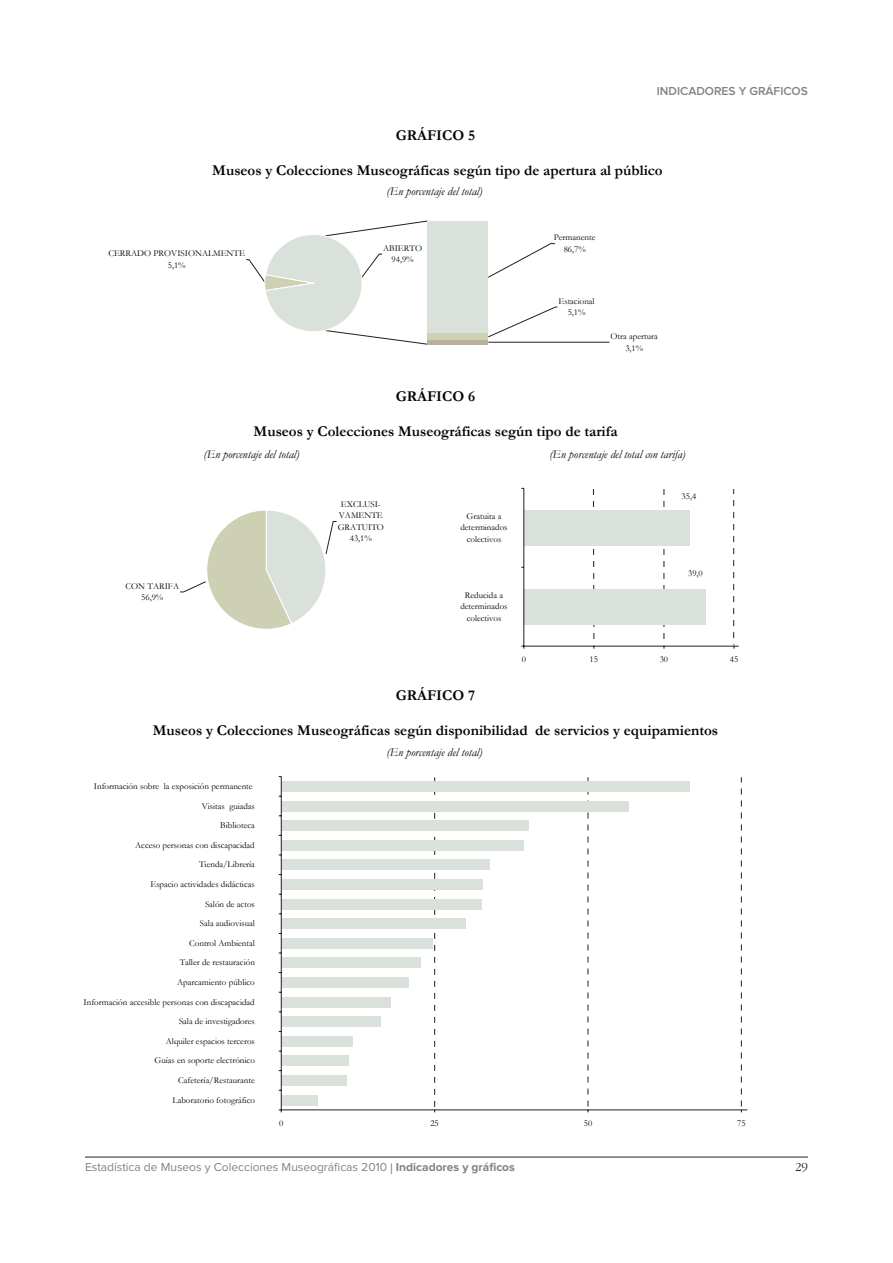
<style>
.page{position:relative;width:893px;height:1263px;background:#fff}
.page>*{position:absolute;margin:0;border:0;box-sizing:border-box;transform-origin:0 0}
.t1{font:700 15px "Garamond";color:#020405}
.t2{font:300 12.75px "ITC Garamond Std";color:#231f20}
.t3{font:italic 12px "Garamond";color:#020405}
.t4{font:12px "Proxima Nova";color:#808285}
.t5{font:600 12px "Proxima Nova";color:#808285}
.t6{font:9px/19.6px "Garamond";color:#020405;text-align:center}
.s1{font-size:19.2px}
.s2{font-weight:700}
</style>
<div class="page">
<hr style="left:85px;top:1157px;width:723px;height:1px;background:#231f20">
<svg style="left:434px;top:487px;width:308px;height:620px"></svg>
<div style="left:281px;top:781px;width:408px;height:11px;background:#dae1da"></div>
<div style="left:281px;top:800px;width:348px;height:11px;background:#dae1da"></div>
<div style="left:281px;top:820px;width:248px;height:11px;background:#dae1da"></div>
<div style="left:281px;top:840px;width:243px;height:11px;background:#dae1da"></div>
<div style="left:281px;top:859px;width:208px;height:11px;background:#dae1da"></div>
<div style="left:281px;top:879px;width:202px;height:11px;background:#dae1da"></div>
<div style="left:281px;top:898px;width:201px;height:11px;background:#dae1da"></div>
<div style="left:281px;top:918px;width:185px;height:11px;background:#dae1da"></div>
<div style="left:281px;top:938px;width:152px;height:11px;background:#dae1da"></div>
<div style="left:281px;top:957px;width:140px;height:11px;background:#dae1da"></div>
<div style="left:281px;top:977px;width:128px;height:11px;background:#dae1da"></div>
<div style="left:281px;top:996px;width:110px;height:11px;background:#dae1da"></div>
<div style="left:281px;top:1016px;width:100px;height:11px;background:#dae1da"></div>
<div style="left:281px;top:1036px;width:72px;height:11px;background:#dae1da"></div>
<div style="left:281px;top:1055px;width:68px;height:11px;background:#dae1da"></div>
<div style="left:281px;top:1075px;width:66px;height:11px;background:#dae1da"></div>
<div style="left:281px;top:1094px;width:37px;height:11px;background:#dae1da"></div>
<hr style="left:281px;top:776px;width:1px;height:334px;background:#231f20">
<hr style="left:281px;top:1109px;width:466px;height:1px;background:#231f20">
<div style="left:523px;top:488px;width:216px;height:159px;border:1px solid #fff"></div>
<div style="left:524px;top:510px;width:165px;height:36px;background:#dae1da"></div>
<div style="left:524px;top:589px;width:182px;height:36px;background:#dae1da"></div>
<hr style="left:523px;top:488px;width:1px;height:158px;background:#231f20">
<hr style="left:524px;top:646px;width:215px;height:1px;background:#231f20">
<svg style="left:246px;top:220px;width:364px;height:125px"></svg>
<svg style="left:180px;top:510px;width:157px;height:119px"></svg>
<h3 class="t5" style="left:657px;top:85px;width:153px">INDICADORES Y GRÁFICOS</h3>
<h1 class="t1" style="left:396px;top:126px;width:81px">GRÁFICO 5</h1>
<h1 class="t1" style="left:212px;top:161px;width:452px">Museos y Colecciones Museográficas según tipo de apertura al público</h1>
<h3 class="t3" style="left:387px;top:184px;width:97px">(En porcentaje del total)</h3>
<p class="t6" style="left:108px;top:248px;width:138px;line-height:11.6px">CERRADO PROVISIONALMENTE<br>5,1%</p>
<p class="t6" style="left:554px;top:228px;width:43px">Permanente</p>
<p class="t6" style="left:383px;top:238px;width:40px">ABIERTO</p>
<p class="t6" style="left:564px;top:239px;width:24px">86,7%</p>
<p class="t6" style="left:392px;top:250px;width:24px">94,9%</p>
<p class="t6" style="left:558px;top:295px;width:38px;line-height:11.6px">Estacional<br>5,1%</p>
<p class="t6" style="left:611px;top:330px;width:49px;line-height:11.6px">Otra apertura<br>3,1%</p>
<h1 class="t1" style="left:396px;top:387px;width:81px">GRÁFICO 6</h1>
<h1 class="t1" style="left:254px;top:422px;width:365px">Museos y Colecciones Museográficas según tipo de tarifa</h1>
<h3 class="t3" style="left:204px;top:447px;width:97px">(En porcentaje del total)</h3>
<h3 class="t3" style="left:549px;top:447px;width:138px">(En porcentaje del total con tarifa)</h3>
<p class="t6" style="left:126px;top:580px;width:55px;line-height:11.6px">CON TARIFA<br>56,9%</p>
<p class="t6" style="left:338px;top:498px;width:48px;line-height:11.6px">EXCLUSI-<br>VAMENTE<br>GRATUITO<br>43,1%</p>
<p class="t6" style="left:460px;top:510px;width:49px;line-height:11.6px">Gratuita a determinados colectivos</p>
<p class="t6" style="left:460px;top:589px;width:49px;line-height:11.6px">Reducida a determinados colectivos</p>
<p class="t6" style="left:682px;top:486px;width:16px">35,4</p>
<p class="t6" style="left:688px;top:563px;width:16px">39,0</p>
<p class="t6" style="left:522px;top:649px;width:6px">0</p>
<p class="t6" style="left:590px;top:649px;width:10px">15</p>
<p class="t6" style="left:660px;top:649px;width:10px">30</p>
<p class="t6" style="left:730px;top:649px;width:10px">45</p>
<h1 class="t1" style="left:396px;top:686px;width:81px">GRÁFICO 7</h1>
<h1 class="t1" style="left:153px;top:721px;width:567px">Museos y Colecciones Museográficas según disponibilidad de servicios y equipamientos</h1>
<h3 class="t3" style="left:387px;top:745px;width:97px">(En porcentaje del total)</h3>
<p class="t6" style="left:84px;top:776px;width:173px;text-align:right">Información sobre la exposición permanente<br>Visitas guiadas<br>Biblioteca<br>Acceso personas con discapacidad<br>Tienda/Librería<br>Espacio actividades didácticas<br>Salón de actos<br>Sala audiovisual<br>Control Ambiental<br>Taller de restauración<br>Aparcamiento público<br>Información accesible personas con discapacidad<br>Sala de investigadores<br>Alquiler espacios terceros<br>Guías en soporte electrónico<br>Cafetería/Restaurante<br>Laboratorio fotográfico</p>
<p class="t6" style="left:279px;top:1113px;width:6px">0</p>
<p class="t6" style="left:430px;top:1113px;width:10px">25</p>
<p class="t6" style="left:584px;top:1113px;width:10px">50</p>
<p class="t6" style="left:737px;top:1113px;width:10px">75</p>
<h3 class="t4" style="left:85px;top:1162px;width:431px">Estadística de Museos y Colecciones Museográficas 2010 <span class="s1">I</span> <span class="s2">Indicadores y gráficos</span></h3>
<h2 class="t2" style="left:795px;top:1160px;width:14px">29</h2>
</div>
